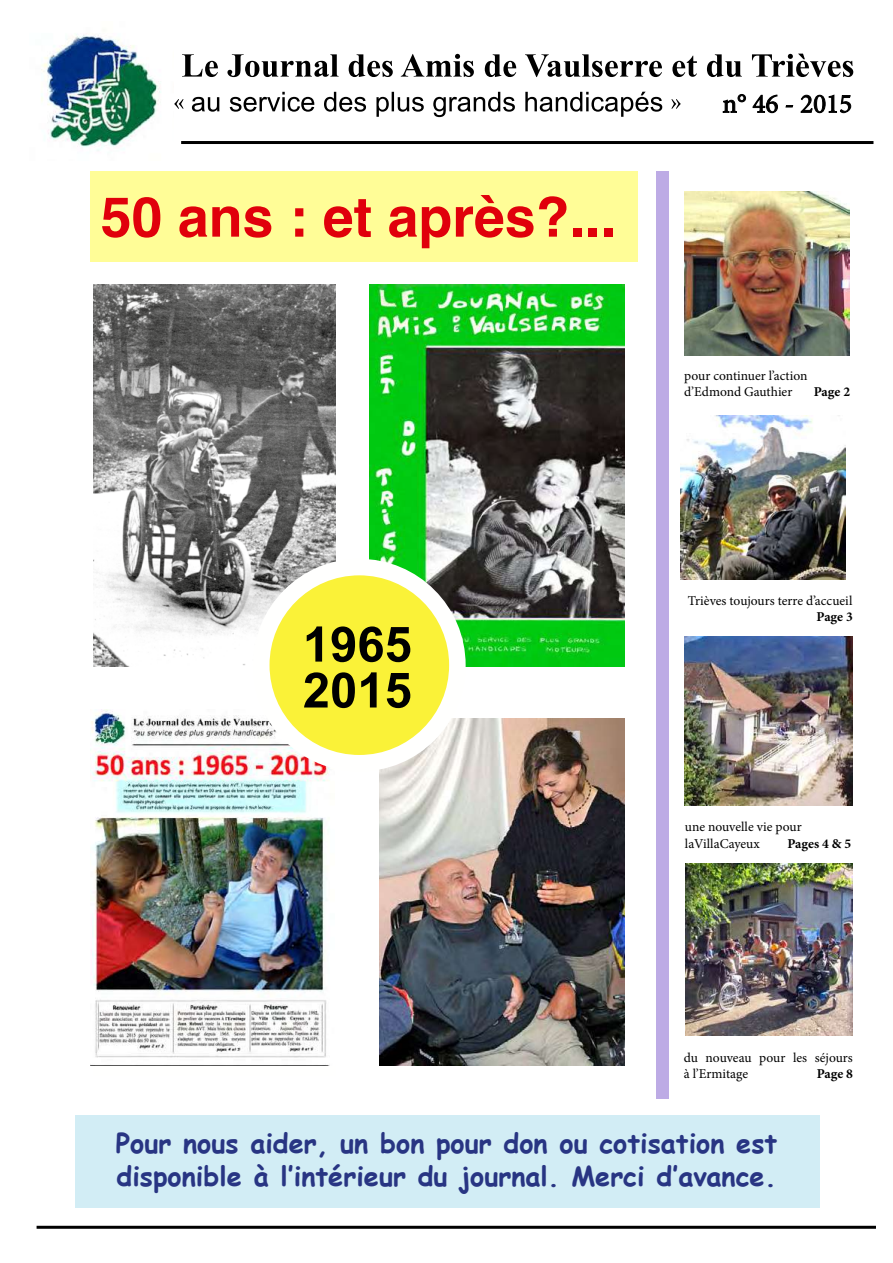
<style>
.page{position:relative;width:893px;height:1263px;background:#fff}
.page>*{position:absolute;margin:0;border:0;box-sizing:border-box;transform-origin:0 0}
.t1{font:700 55.5px "Helvetica";color:#e0000b}
.t2{font:700 27px/32.4px "Comic Sans MS";color:#283583}
.t3{font:13.5px/16.2px "Minion Pro";color:#000}
.t4{font:700 13.5px "Minion Pro";color:#000}
</style>
<div class="page">
<img style="left:681px;top:415px;width:164px;height:164px">
<img style="left:685px;top:863px;width:168px;height:172px">
<img style="left:685px;top:637px;width:168px;height:169px">
<img style="left:90px;top:710px;width:240px;height:355px">
<img style="left:379px;top:718px;width:245px;height:347px">
<img style="left:370px;top:285px;width:254px;height:381px">
<img style="left:94px;top:285px;width:242px;height:381px">
<img style="left:685px;top:191px;width:164px;height:164px">
<svg style="left:261px;top:567px;width:196px;height:196px;background:#faf354"></svg>
<div style="left:253px;top:559px;width:213px;height:212px;border:16px solid #fffffe;border-radius:50%"></div>
<svg style="left:304px;top:672px;width:106px;height:36px;background:#8a861f"></svg>
<svg style="left:307px;top:626px;width:103px;height:36px;background:#837e1d"></svg>
<img style="left:41px;top:34px;width:120px;height:117px">
<hr style="left:181px;top:141px;width:692px;height:3px;background:#000">
<div style="left:656px;top:171px;width:13px;height:928px;background:#bdabe5"></div>
<hr style="left:37px;top:1226px;width:839px;height:3px;background:#000">
<svg style="left:182px;top:54px;width:671px;height:23px"></svg>
<svg style="left:192px;top:92px;width:470px;height:25px"></svg>
<svg style="left:722px;top:94px;width:129px;height:19px"></svg>
<div style="left:90px;top:171px;width:548px;height:90px;background:#fffd97"></div>
<div style="left:75px;top:1115px;width:744px;height:93px;background:#d2edf5"></div>
<svg style="left:174px;top:99px;width:10px;height:10px"></svg>
<svg style="left:671px;top:99px;width:10px;height:10px"></svg>
<h1 class="t1" style="left:101px;top:172px;width:517px">50 ans : et après?...</h1>
<p class="t3" style="left:684px;top:368px;width:125px">pour continuer l’action d’Edmond Gauthier</p>
<p class="t4" style="left:814px;top:382px;width:38px">Page 2</p>
<p class="t3" style="left:688px;top:592px;width:166px">Trièves toujours terre d’accueil</p>
<p class="t4" style="left:816px;top:607px;width:38px">Page 3</p>
<p class="t3" style="left:685px;top:819px;width:118px">une nouvelle vie pour laVillaCayeux</p>
<p class="t4" style="left:787px;top:834px;width:65px">Pages 4 &amp; 5</p>
<p class="t3" style="left:684px;top:1050px;width:170px">du nouveau pour les séjours à l’Ermitage</p>
<p class="t4" style="left:817px;top:1064px;width:38px">Page 8</p>
<h2 class="t2" style="left:116px;top:1126px;width:663px">Pour nous aider, un bon pour don ou cotisation est disponible à l’intérieur du journal. Merci d’avance.</h2>
</div>
